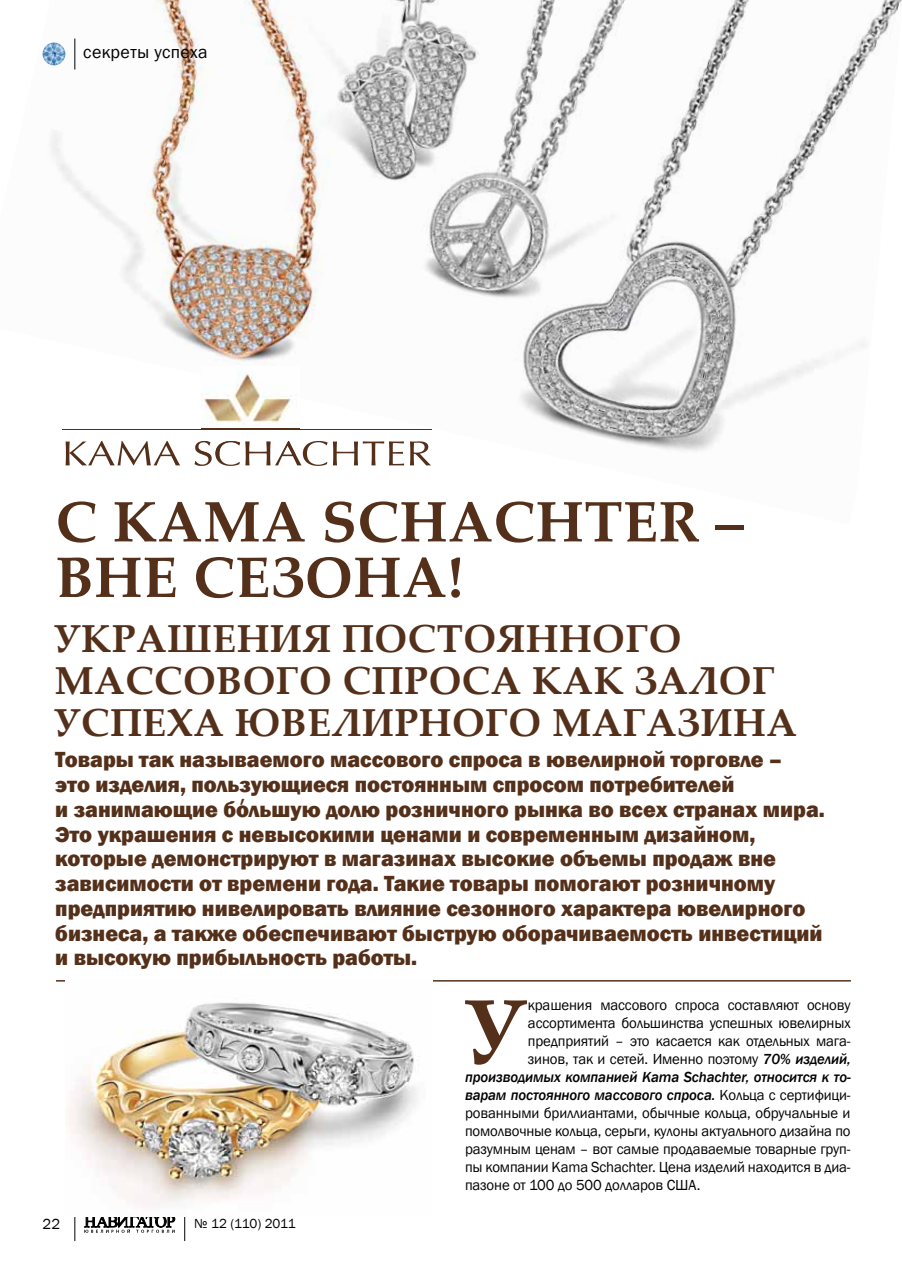
<style>
.page{position:relative;width:902px;height:1263px;background:#fff}
.page>*{position:absolute;margin:0;border:0;box-sizing:border-box;transform-origin:0 0}
.t1{font:700 92.1px "Palatino Linotype";color:#54301a}
.t2{font:700 57px/55.5px "Palatino Linotype";letter-spacing:.01em;color:#54301a}
.t3{font:700 39px/42px "Palatino Linotype";letter-spacing:.01em;color:#54301a}
.t4{font:800 22.5px/24.8px "Franklin Gothic";color:#54301a}
.t5{font:500 22.5px "Franklin Gothic";color:#54301a}
.t6{font:18px "Franklin Gothic";letter-spacing:.02em;color:#000}
.t7{font:15px "Franklin Gothic";letter-spacing:-.01em;color:#000}
.t8{font:italic 500 15px "Franklin Gothic";letter-spacing:-.01em;color:#000}
.t9{font:13.5px "Franklin Gothic";letter-spacing:-.015em;color:#000}
.s1{font-weight:500;font-style:italic}
.s2{font-weight:400;font-style:normal}
</style>
<div class="page">
<svg style="left:84px;top:1217px;width:91px;height:16px"></svg>
<hr style="left:184px;top:1210px;width:1px;height:31px;background:#000">
<hr style="left:74px;top:1210px;width:1px;height:31px;background:#000">
<img style="left:42px;top:0;width:859px;height:466px">
<img style="left:43px;top:43px;width:22px;height:22px;border-radius:11px">
<hr style="left:74px;top:39px;width:1px;height:30px;background:#000">
<svg style="left:66px;top:441px;width:114px;height:24px"></svg>
<svg style="left:410px;top:441px;width:21px;height:24px"></svg>
<hr style="left:62px;top:429px;width:369px;height:1px;background:#54301a">
<img style="left:201px;top:366px;width:98px;height:75px">
<svg style="left:194px;top:441px;width:210px;height:25px"></svg>
<img style="left:280px;top:441px;width:16px;height:14px">
<img style="left:201px;top:429px;width:98px;height:1px">
<hr style="left:56px;top:980px;width:794px;height:1px;background:#54301a">
<img style="left:66px;top:980px;width:366px;height:237px">
<p class="t6" style="left:83px;top:41px;width:126px">секреты успеха</p>
<h2 class="t2" style="left:56px;top:492px;width:690px">С KAMA SCHACHTER –<br>ВНЕ СЕЗОНА!</h2>
<h3 class="t3" style="left:54px;top:616px;width:744px">УКРАШЕНИЯ ПОСТОЯННОГО<br>МАССОВОГО СПРОСА КАК ЗАЛОГ<br>УСПЕХА ЮВЕЛИРНОГО МАГАЗИНА</h3>
<p class="t4" style="left:55px;top:747px;width:771px">Товары так называемого массового спроса в ювелирной торговле –<br>это изделия, пользующиеся постоянным спросом потребителей<br>и занимающие большую долю розничного рынка во всех странах мира.</p>
<p class="t5" style="left:240px;top:792px;width:6px">′</p>
<p class="t4" style="left:55px;top:822px;width:768px">Это украшения с невысокими ценами и современным дизайном, которые демонстрируют в магазинах высокие объемы продаж вне зависимости от времени года. Такие товары помогают розничному предприятию нивелировать влияние сезонного характера ювелирного бизнеса, а также обеспечивают быструю оборачиваемость инвестиций и высокую прибыльность работы.</p>
<p class="t7" style="left:43px;top:1214px;width:19px">22</p>
<p class="t9" style="left:194px;top:1215px;width:103px">№ 12 (110) 2011</p>
<h1 class="t1" style="left:465px;top:967px;width:63px">У</h1>
<p class="t7" style="left:528px;top:995px;width:324px">крашения массового спроса составляют основу</p>
<p class="t7" style="left:528px;top:1013px;width:324px">ассортимента большинства успешных ювелирных</p>
<p class="t7" style="left:528px;top:1031px;width:324px">предприятий – это касается как отдельных мага-</p>
<p class="t7" style="left:528px;top:1049px;width:324px">зинов, так и сетей. Именно поэтому <span class="s1">70% изделий,</span></p>
<p class="t8" style="left:465px;top:1067px;width:387px">производимых компанией Kama Schachter, относится к то-</p>
<p class="t8" style="left:465px;top:1085px;width:387px">варам постоянного массового спроса. <span class="s2">Кольца с сертифици-</span></p>
<p class="t7" style="left:465px;top:1103px;width:387px">рованными бриллиантами, обычные кольца, обручальные и</p>
<p class="t7" style="left:465px;top:1121px;width:387px">помолвочные кольца, серьги, кулоны актуального дизайна по</p>
<p class="t7" style="left:465px;top:1139px;width:387px">разумным ценам – вот самые продаваемые товарные груп-</p>
<p class="t7" style="left:465px;top:1157px;width:387px">пы компании Kama Schachter. Цена изделий находится в диа-</p>
<p class="t7" style="left:465px;top:1175px;width:237px">пазоне от 100 до 500 долларов США.</p>
</div>
